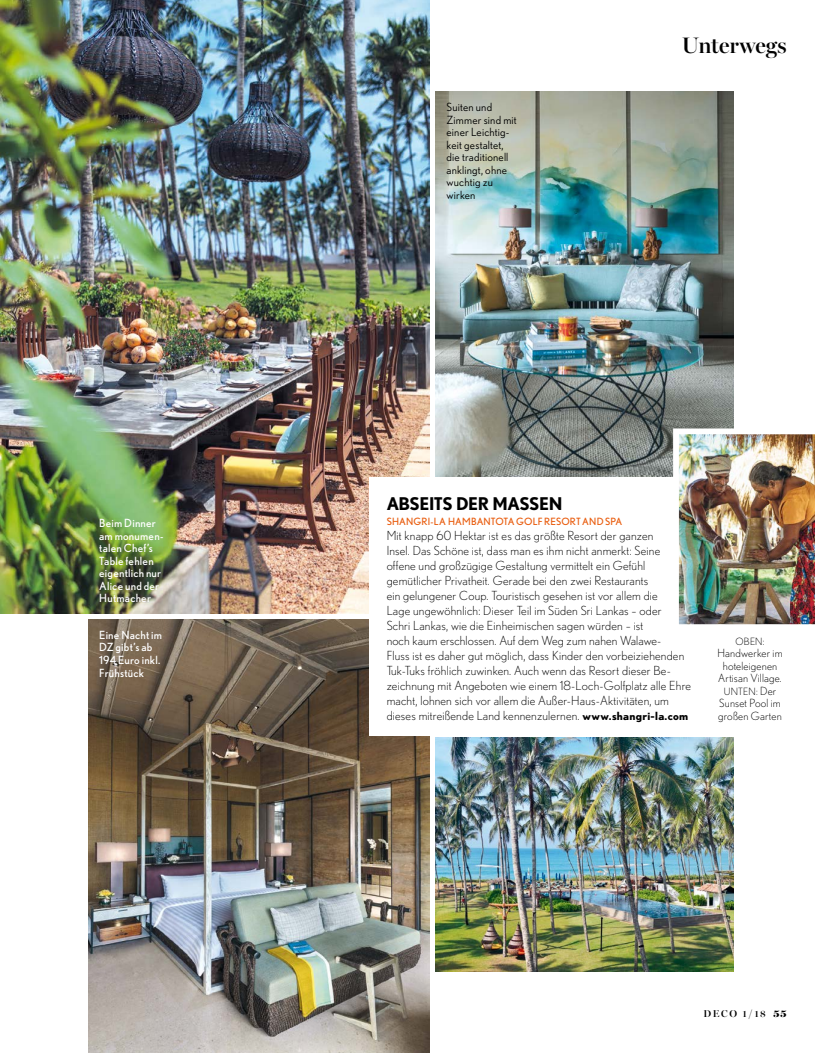
<style>
.page{position:relative;width:815px;height:1053px;background:#fff}
.page>*{position:absolute;margin:0;border:0;box-sizing:border-box;transform-origin:0 0}
.t1{font:600 22.5px "Miller Banner";color:#000}
.t2{font:700 17.5px "Nobel";letter-spacing:-.025em;color:#000}
.t3{font:300 12.5px/15px "Nobel";letter-spacing:.015em;color:#000}
.BU_neg_weiss_fett{font:11.25px/12.5px "Nobel";letter-spacing:.02em;color:#fff}
.BU_fett{font:11.25px/12.5px "Nobel";letter-spacing:.015em;color:#000}
.BU{font:300 11.25px/12.5px "Nobel";letter-spacing:.015em;color:#000;text-align:center}
.t4{font:10px "Nobel";letter-spacing:.01em;color:#e95d0f}
.BU-2{font:300 10px "Nobel";letter-spacing:.02em;color:#000}
.t5{font:600 10px "Miller Banner";letter-spacing:.17em;color:#000}
.s1{font-weight:700;font-size:11.25px}
.s2{font-size:11.25px}
.s3{font-weight:900;font-size:10.62px}
</style>
<div class="page">
<img style="left:89px;top:619px;width:341px;height:433px">
<img style="left:0;top:0;width:430px;height:613px">
<img style="left:436px;top:737px;width:297px;height:234px">
<img style="left:436px;top:92px;width:297px;height:385px">
<div style="left:369px;top:477px;width:380px;height:258px;background:#fff"></div>
<img style="left:673px;top:428px;width:142px;height:197px">
<p class="BU_neg_weiss_fett" style="left:99px;top:517px;width:66px">Beim Dinner am monumen&shy;talen Chef’s<br>Table fehlen eigentlich nur<br>Alice und der<br>Hutmacher</p>
<p class="BU_neg_weiss_fett" style="left:99px;top:628px;width:64px">Eine Nacht im<br>DZ gibt’s ab<br>194 Euro inkl.<br>Frühstück</p>
<p class="BU_fett" style="left:447px;top:101px;width:72px">Suiten und<br>Zimmer sind mit einer Leichtig&shy;keit gestaltet, die traditionell anklingt, ohne wuchtig zu wirken</p>
<h1 class="t1" style="left:682px;top:31px;width:106px">Unterwegs</h1>
<p class="t2" style="left:387px;top:492px;width:177px">ABSEITS DER MASSEN</p>
<p class="t4" style="left:387px;top:515px;width:237px">SHANGRI-LA HAMBANTOTA GOLF RESORT AND SPA</p>
<p class="t3" style="left:387px;top:527px;width:306px">Mit knapp 60 Hektar ist es das größte Resort der ganzen<br>Insel. Das Schöne ist, dass man es ihm nicht anmerkt: Seine offene und großzügige Gestaltung vermittelt ein Gefühl gemütlicher Privatheit. Gerade bei den zwei Restaurants<br>ein gelungener Coup. Touristisch gesehen ist vor allem die<br>Lage ungewöhnlich: Dieser Teil im Süden Sri Lankas – oder<br>Schri Lankas, wie die Einheimischen sagen würden – ist<br>noch kaum erschlossen. Auf dem Weg zum nahen Walawe-<br>Fluss ist es daher gut möglich, dass Kinder den vorbeiziehenden Tuk-Tuks fröhlich zuwinken. Auch wenn das Resort dieser Be&shy;zeichnung mit Angeboten wie einem 18-Loch-Golfplatz alle Ehre macht, lohnen sich vor allem die Außer-Haus-Aktivitäten, um dieses mitreißende Land kennenzulernen. <span class="s1">www.shangri-la.com</span></p>
<p class="BU-2" style="left:735px;top:635px;width:31px">OBEN:</p>
<p class="BU" style="left:717px;top:646px;width:67px">Handwerker im hoteleigenen<br>Artisan Village.</p>
<p class="BU-2" style="left:724px;top:685px;width:54px">UNTEN: <span class="s2">Der</span></p>
<p class="BU" style="left:718px;top:696px;width:65px;text-align:left">Sunset Pool im großen Garten</p>
<p class="t5" style="left:703px;top:1007px;width:85px">DECO 1/18 <span class="s3">55</span></p>
</div>
